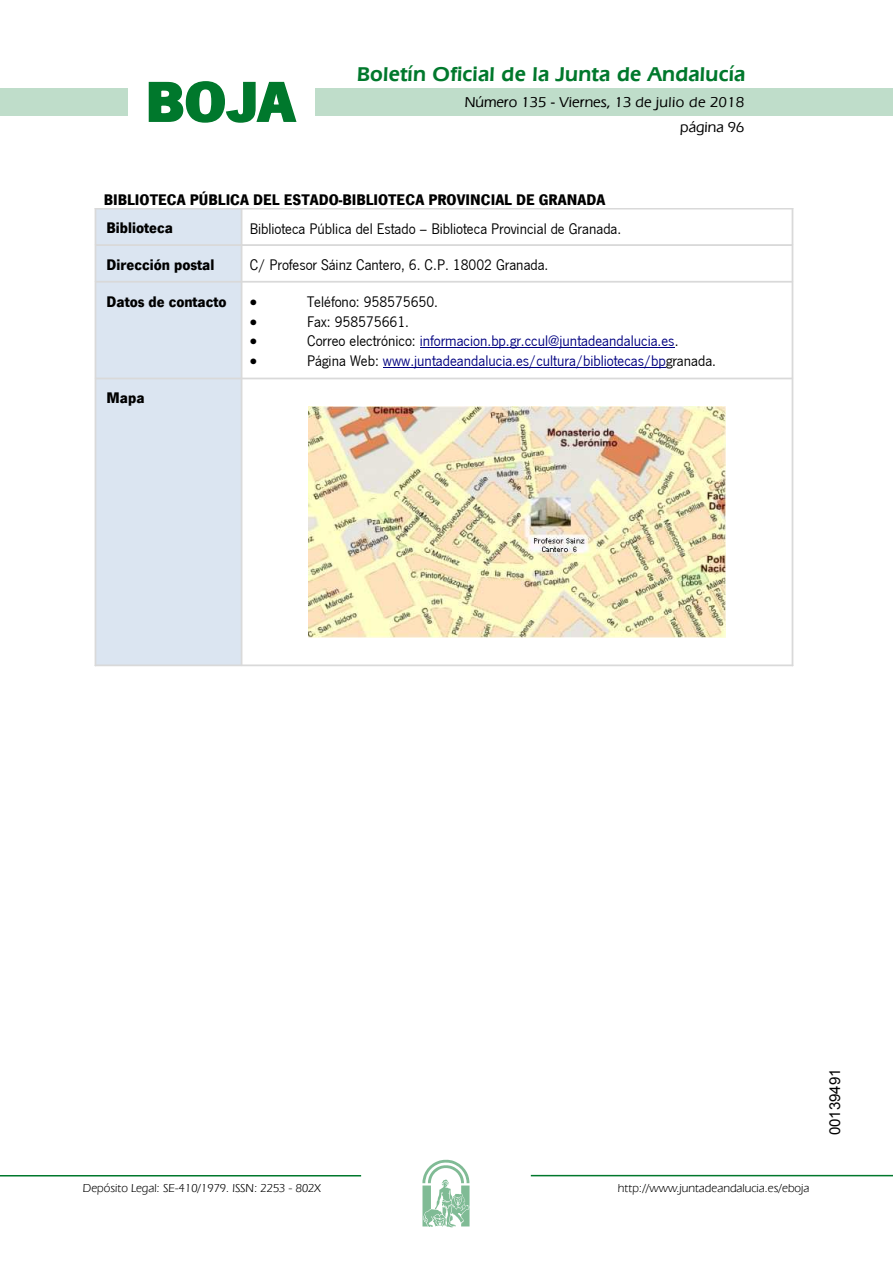
<style>
.page{position:relative;width:893px;height:1263px;background:#fff}
.page>*{position:absolute;margin:0;border:0;box-sizing:border-box;transform-origin:0 0}
.t1{font:700 57.75px "News Got T";color:#00782c;scale:1.14 1}
.t2{font:600 21px "Eras IT Cby BT";letter-spacing:.01em;color:#00782c}
.t3{font:15.9px "News Got T";color:#000}
.t4{font:15.9px "News Got T";color:#000080}
.t5{font:700 15.9px/28.2px "News Got T";color:#000}
.t6{font:15.9px "Symbol";color:#000}
.t7{font:500 15px/24.5px "Eras IT Cby BT";color:#000;text-align:right}
.t8{font:15px "Arial";color:#000}
.t9{font:12px "Eras IT Cby BT";color:#000}
.s1{color:#000}
</style>
<div class="page">
<div style="left:315px;top:88px;width:577px;height:28px;background:#bfddca"></div>
<div style="left:0;top:88px;width:128px;height:28px;background:#bfddca"></div>
<hr style="left:0;top:1175px;width:361px;height:2px;background:#00782c">
<svg style="left:422px;top:1159px;width:47px;height:68px"></svg>
<hr style="left:531px;top:1175px;width:361px;height:1px;background:#00782c">
<svg style="left:148px;top:81px;width:149px;height:42px"></svg>
<div style="left:96px;top:208px;width:145px;height:37px;background:#dbe5f1"></div>
<div style="left:96px;top:245px;width:145px;height:36px;background:#dbe5f1"></div>
<div style="left:96px;top:281px;width:145px;height:97px;background:#dbe5f1"></div>
<div style="left:96px;top:378px;width:145px;height:287px;background:#dbe5f1"></div>
<div style="left:95px;top:208px;width:147px;height:1px;border:1px solid #d9d9d9"></div>
<div style="left:241px;top:208px;width:552px;height:1px;border:1px solid #d9d9d9"></div>
<div style="left:96px;top:245px;width:146px;height:1px;border:1px solid #d9d9d9"></div>
<div style="left:241px;top:245px;width:551px;height:1px;border:1px solid #d9d9d9"></div>
<div style="left:96px;top:281px;width:146px;height:1px;border:1px solid #d9d9d9"></div>
<div style="left:241px;top:281px;width:551px;height:1px;border:1px solid #d9d9d9"></div>
<div style="left:96px;top:378px;width:146px;height:1px;border:1px solid #d9d9d9"></div>
<div style="left:241px;top:378px;width:551px;height:1px;border:1px solid #d9d9d9"></div>
<div style="left:95px;top:665px;width:147px;height:1px;border:1px solid #d9d9d9"></div>
<div style="left:241px;top:665px;width:552px;height:1px;border:1px solid #d9d9d9"></div>
<div style="left:95px;top:208px;width:1px;height:37px;border:1px solid #d9d9d9"></div>
<div style="left:95px;top:245px;width:1px;height:37px;border:1px solid #d9d9d9"></div>
<div style="left:95px;top:281px;width:1px;height:97px;border:1px solid #d9d9d9"></div>
<div style="left:95px;top:378px;width:1px;height:288px;border:1px solid #d9d9d9"></div>
<div style="left:241px;top:209px;width:1px;height:36px;border:1px solid #d9d9d9"></div>
<div style="left:241px;top:245px;width:1px;height:37px;border:1px solid #d9d9d9"></div>
<div style="left:241px;top:281px;width:1px;height:97px;border:1px solid #d9d9d9"></div>
<div style="left:241px;top:378px;width:1px;height:287px;border:1px solid #d9d9d9"></div>
<div style="left:792px;top:208px;width:1px;height:37px;border:1px solid #d9d9d9"></div>
<div style="left:792px;top:245px;width:1px;height:37px;border:1px solid #d9d9d9"></div>
<div style="left:792px;top:281px;width:1px;height:97px;border:1px solid #d9d9d9"></div>
<div style="left:792px;top:378px;width:1px;height:288px;border:1px solid #d9d9d9"></div>
<hr style="left:420px;top:348px;width:254px;height:1px;background:#000080">
<hr style="left:383px;top:367px;width:282px;height:1px;background:#000080">
<img style="left:309px;top:406px;width:416px;height:232px">
<h1 class="t1" style="left:145px;top:68px;width:133px">BOJA</h1>
<h2 class="t2" style="left:357px;top:62px;width:390px">Boletín Oficial de la Junta de Andalucía</h2>
<p class="t7" style="left:465px;top:90px;width:281px">Número 135 - Viernes, 13 de julio de 2018 página 96</p>
<p class="t5" style="left:104px;top:186px;width:503px">BIBLIOTECA PÚBLICA DEL ESTADO-BIBLIOTECA PROVINCIAL DE GRANADA<br>Biblioteca</p>
<p class="t3" style="left:250px;top:220px;width:373px">Biblioteca Pública del Estado – Biblioteca Provincial de Granada.</p>
<p class="t5" style="left:106px;top:250px;width:109px">Dirección postal</p>
<p class="t3" style="left:250px;top:256px;width:300px">C/ Profesor Sáinz Cantero, 6. C.P. 18002 Granada.</p>
<p class="t5" style="left:106px;top:287px;width:121px">Datos de contacto</p>
<p class="t6" style="left:250px;top:291px;width:9px">•</p>
<p class="t3" style="left:307px;top:293px;width:132px">Teléfono: 958575650.</p>
<p class="t6" style="left:250px;top:311px;width:9px">•</p>
<p class="t3" style="left:307px;top:313px;width:103px">Fax: 958575661.</p>
<p class="t6" style="left:250px;top:330px;width:9px">•</p>
<p class="t4" style="left:307px;top:332px;width:373px"><span class="s1">Correo electrónico:</span> informacion.bp.gr.ccul@juntadeandalucia.es<span class="s1">.</span></p>
<p class="t6" style="left:250px;top:350px;width:9px">•</p>
<p class="t4" style="left:307px;top:352px;width:410px"><span class="s1">Página Web:</span> www.juntadeandalucia.es/cultura/bibliotecas/bp<span class="s1">granada.</span></p>
<p class="t5" style="left:106px;top:384px;width:39px">Mapa</p>
<p class="t9" style="left:83px;top:1181px;width:239px">Depósito Legal: SE-410/1979. ISSN: 2253 - 802X</p>
<p class="t9" style="left:618px;top:1181px;width:193px">http://www.juntadeandalucia.es/eboja</p>
<p class="t8" style="left:825px;top:1135px;width:68px;rotate:-90deg">00139491</p>
</div>
